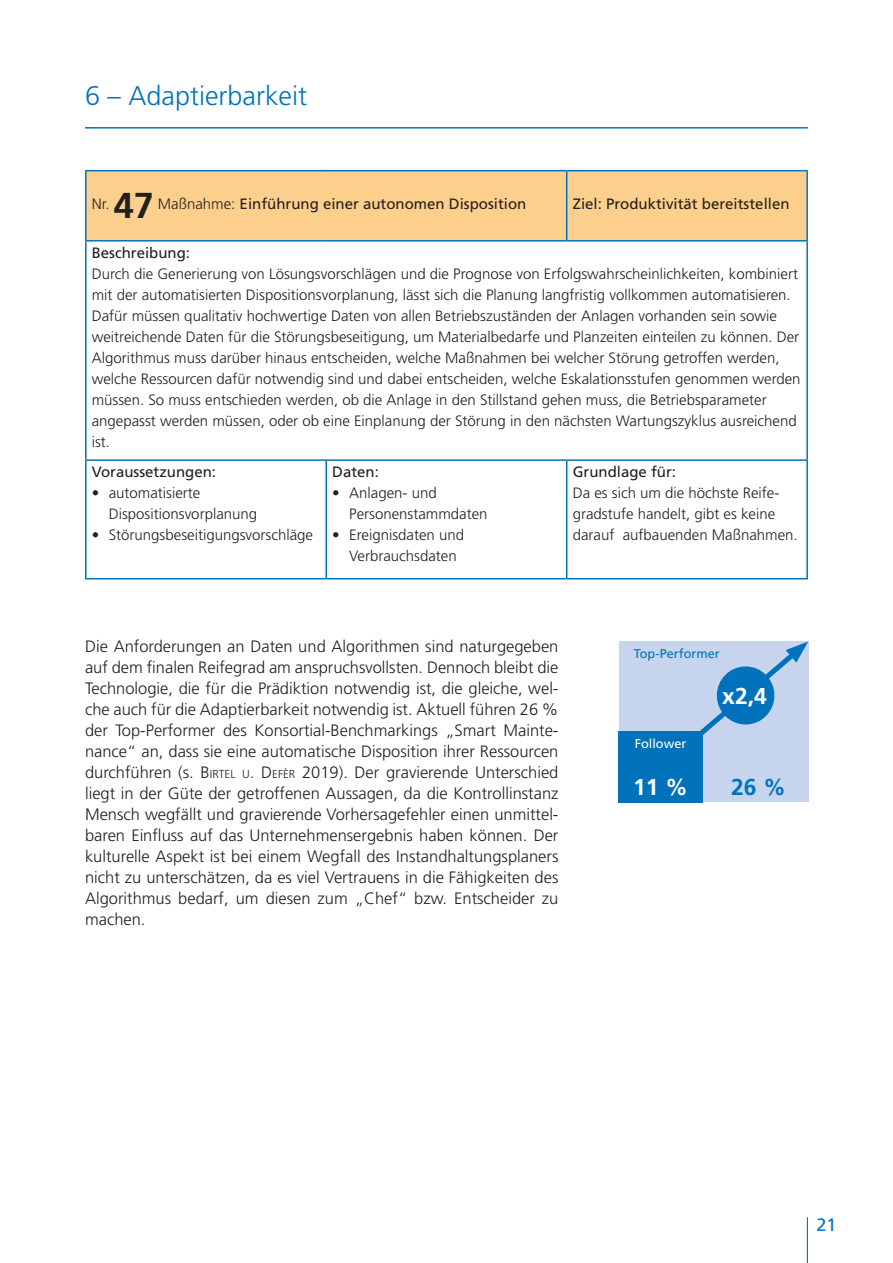
<style>
.page{position:relative;width:893px;height:1263px;background:#fff}
.page>*{position:absolute;margin:0;border:0;box-sizing:border-box;transform-origin:0 0}
.t1{font:700 36px "Frutiger";color:#231f20}
.t2{font:300 27px "Frutiger";color:#0072bc}
.t3{font:700 22.95px "Frutiger";color:#fff}
.t4{font:700 22.95px "Frutiger";color:#0072bc}
.t5{font:18px "Frutiger";color:#0072bc}
.t6{font:300 16.5px/21px "Frutiger";color:#231f20;text-align:justify}
.t7{font:300 15px/21px "Frutiger";color:#231f20}
.t8{font:15px "Frutiger";color:#231f20}
.t9{font:12.75px "Frutiger";color:#0072bc}
.t10{font:12.75px "Frutiger";color:#fff}
.s1{font-weight:300}
.s2{font-style:inherit}
.s3{font-size:11.55px}
</style>
<div class="page">
<hr style="left:807px;top:1217px;width:1px;height:46px;background:#0072bc">
<div style="left:87px;top:171px;width:719px;height:69px;background:#fdcf8c"></div>
<hr style="left:85px;top:170px;width:241px;height:1px;background:#0072bc">
<hr style="left:85px;top:171px;width:2px;height:69px;background:#0072bc">
<hr style="left:326px;top:170px;width:241px;height:1px;background:#0072bc">
<hr style="left:567px;top:170px;width:241px;height:1px;background:#0072bc">
<hr style="left:566px;top:171px;width:1px;height:69px;background:#0072bc">
<hr style="left:806px;top:171px;width:2px;height:69px;background:#0072bc">
<hr style="left:85px;top:240px;width:241px;height:2px;background:#0072bc">
<hr style="left:85px;top:242px;width:2px;height:217px;background:#0072bc">
<hr style="left:326px;top:240px;width:241px;height:2px;background:#0072bc">
<hr style="left:567px;top:240px;width:241px;height:2px;background:#0072bc">
<hr style="left:806px;top:242px;width:2px;height:217px;background:#0072bc">
<hr style="left:85px;top:459px;width:241px;height:2px;background:#0072bc">
<hr style="left:85px;top:461px;width:2px;height:117px;background:#0072bc">
<hr style="left:326px;top:459px;width:241px;height:2px;background:#0072bc">
<hr style="left:325px;top:461px;width:2px;height:117px;background:#0072bc">
<hr style="left:567px;top:459px;width:241px;height:2px;background:#0072bc">
<hr style="left:566px;top:461px;width:1px;height:117px;background:#0072bc">
<hr style="left:806px;top:461px;width:2px;height:117px;background:#0072bc">
<hr style="left:85px;top:578px;width:241px;height:1px;background:#0072bc">
<hr style="left:326px;top:578px;width:241px;height:1px;background:#0072bc">
<hr style="left:567px;top:578px;width:241px;height:1px;background:#0072bc">
<div style="left:619px;top:642px;width:190px;height:160px;background:#c6d5ed"></div>
<div style="left:618px;top:731px;width:85px;height:71px;background:#0072bc"></div>
<svg style="left:700px;top:642px;width:108px;height:93px"></svg>
<div style="left:717px;top:666px;width:57px;height:58px;background:#0072bc;border-radius:50%"></div>
<hr style="left:85px;top:127px;width:723px;height:2px;background:#0072bc">
<p class="t2" style="left:85px;top:81px;width:224px">6 – Adaptierbarkeit</p>
<p class="t7" style="left:92px;top:193px;width:19px">Nr.</p>
<p class="t1" style="left:114px;top:184px;width:42px">47</p>
<p class="t8" style="left:158px;top:195px;width:370px"><span class="s1">Maßnahme:</span> Einführung einer autonomen Disposition</p>
<p class="t8" style="left:573px;top:195px;width:218px">Ziel: Produktivität bereitstellen</p>
<p class="t8" style="left:92px;top:244px;width:100px">Beschreibung:</p>
<p class="t7" style="left:92px;top:264px;width:710px">Durch die Generierung von Lösungsvorschlägen und die Prognose von Erfolgswahrscheinlichkeiten, kombiniert mit der automatisierten Dispositionsvorplanung, lässt sich die Planung langfristig vollkommen automatisieren.<br>Dafür müssen qualitativ hochwertige Daten von allen Betriebszuständen der Anlagen vorhanden sein sowie weitreichende Daten für die Störungsbeseitigung, um Materialbedarfe und Planzeiten einteilen zu können. Der Algorithmus muss darüber hinaus entscheiden, welche Maßnahmen bei welcher Störung getroffen werden, welche Ressourcen dafür notwendig sind und dabei entscheiden, welche Eskalationsstufen genommen werden müssen. So muss entschieden werden, ob die Anlage in den Stillstand gehen muss, die Betriebsparameter angepasst werden müssen, oder ob eine Einplanung der Störung in den nächsten Wartungszyklus ausreichend ist.</p>
<p class="t8" style="left:92px;top:463px;width:126px">Voraussetzungen:</p>
<p class="t7" style="left:109px;top:483px;width:150px;text-indent:-17px">• automatisierte<br>Dispositionsvorplanung</p>
<p class="t7" style="left:92px;top:525px;width:223px">• Störungsbeseitigungsvorschläge</p>
<p class="t8" style="left:573px;top:463px;width:105px">Grundlage für:</p>
<p class="t7" style="left:573px;top:483px;width:227px">Da es sich um die höchste Reife&shy;gradstufe handelt, gibt es keine darauf aufbauenden Maßnahmen.</p>
<p class="t8" style="left:332px;top:463px;width:48px">Daten:</p>
<p class="t7" style="left:349px;top:483px;width:140px;text-indent:-17px">• Anlagen- und<br>Personenstammdaten</p>
<p class="t7" style="left:349px;top:525px;width:116px;text-indent:-17px">• Ereignisdaten und<br>Verbrauchsdaten</p>
<p class="t6" style="left:85px;top:636px;width:475px">Die Anforderungen an Daten und Algorithmen sind naturgegeben auf dem finalen Reifegrad am anspruchsvollsten. Dennoch bleibt die Technologie, die für die Prädiktion notwendig ist, die gleiche, wel&shy;che auch für die Adaptierbarkeit notwendig ist. Aktuell führen 26 % der Top-Performer des Konsortial-Benchmarkings „Smart Mainte&shy;nance“ an, dass sie eine automatische Disposition ihrer Ressourcen durchführen (s. <span class="s2">B</span><span class="s3">IRTEL U</span><span class="s2">. D</span><span class="s3">EFÈR</span> <span class="s2">2019</span>). Der gravierende Unterschied liegt in der Güte der getroffenen Aussagen, da die Kontrollinstanz Mensch wegfällt und gravierende Vorhersagefehler einen unmittel&shy;baren Einfluss auf das Unternehmensergebnis haben können. Der kulturelle Aspekt ist bei einem Wegfall des Instandhaltungsplaners nicht zu unterschätzen, da es viel Vertrauens in die Fähigkeiten des Algorithmus bedarf, um diesen zum „Chef“ bzw. Entscheider zu machen.</p>
<p class="t9" style="left:634px;top:646px;width:88px">Top-Performer</p>
<p class="t3" style="left:722px;top:683px;width:46px">x2,4</p>
<p class="t10" style="left:635px;top:736px;width:53px">Follower</p>
<p class="t3" style="left:633px;top:773px;width:56px">11 %</p>
<p class="t4" style="left:731px;top:773px;width:56px">26 %</p>
<p class="t5" style="left:816px;top:1214px;width:22px">21</p>
</div>
